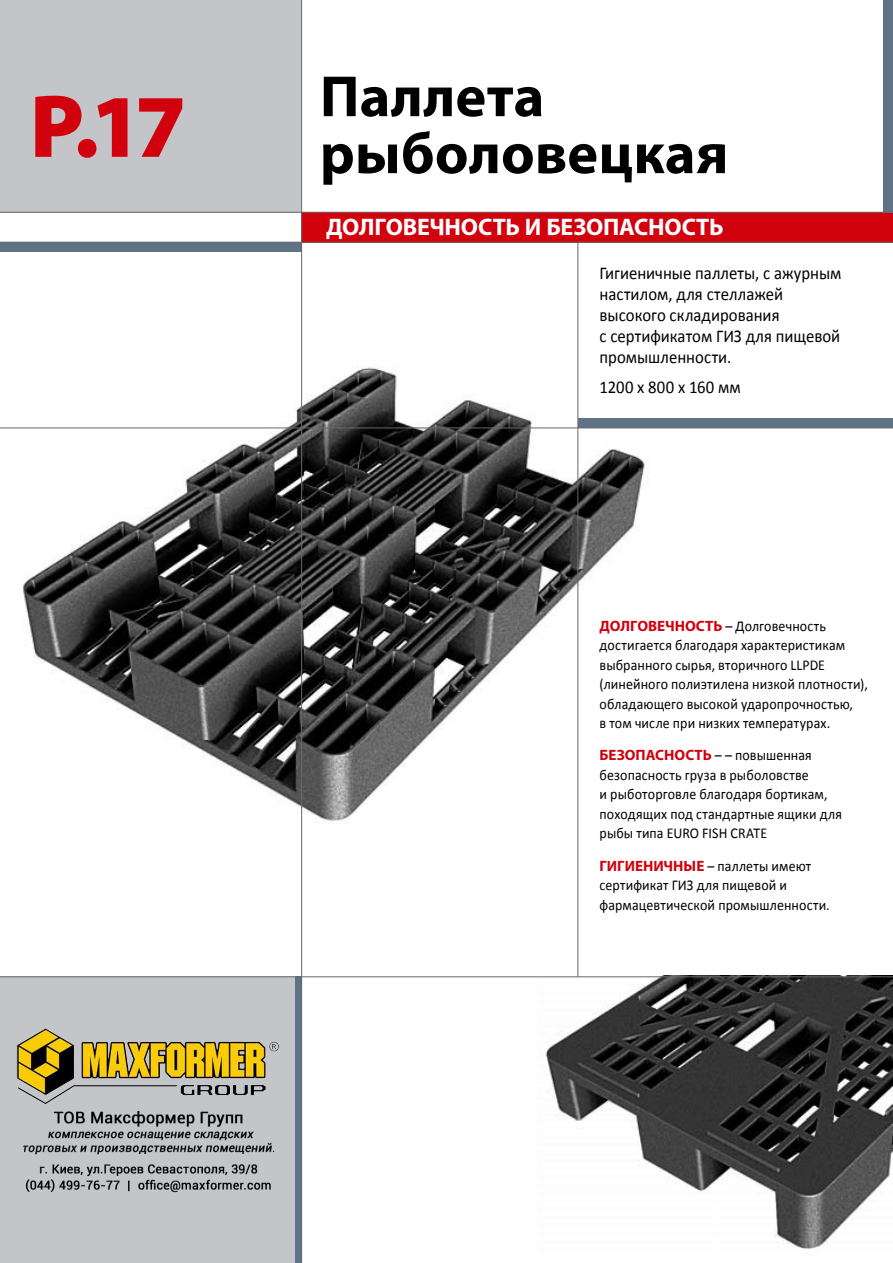
<style>
.page{position:relative;width:893px;height:1263px;background:#fff}
.page>*{position:absolute;margin:0;border:0;box-sizing:border-box;transform-origin:0 0}
.t1{font:900 90px "Myriad Pro";color:#d1010e}
.t2{font:700 58.5px/57px "Myriad Pro";letter-spacing:.005em;color:#000}
.t3{font:700 24px "Myriad Pro";letter-spacing:-.01em;color:#fff}
.t4{font:18px/21px "Calibri";color:#000;scale:.93 1}
.t5{font:15px/19.5px "Calibri";letter-spacing:.01em;color:#000;scale:.93 1}
.t6{font:700 15px "Myriad Pro";color:#d1010e}
.s1{font-family:"Myriad Pro";font-weight:700;color:#d1010e}
.s2{font-family:"Calibri";font-weight:400;color:#000}
</style>
<div class="page">
<div style="left:0;top:977px;width:300px;height:286px;background:#c3c5c8"></div>
<div style="left:295px;top:977px;width:7px;height:286px;background:#5e7386"></div>
<div style="left:0;top:0;width:302px;height:212px;background:#c3c5c8"></div>
<div style="left:302px;top:212px;width:591px;height:30px;background:#d1010e"></div>
<div style="left:0;top:242px;width:302px;height:10px;background:#5e7386"></div>
<div style="left:883px;top:0;width:10px;height:212px;background:#5e7386"></div>
<hr style="left:0;top:242px;width:893px;height:1px;background:#68676c">
<hr style="left:0;top:212px;width:893px;height:1px;background:#68676c">
<img style="left:15px;top:356px;width:669px;height:500px">
<img style="left:538px;top:975px;width:355px;height:275px">
<div style="left:578px;top:418px;width:315px;height:10px;background:#5e7386"></div>
<hr style="left:0;top:427px;width:893px;height:1px;background:#68676c">
<hr style="left:0;top:976px;width:893px;height:1px;background:#68676c">
<hr style="left:577px;top:242px;width:1px;height:735px;background:#68676c">
<hr style="left:301px;top:0;width:1px;height:1263px;background:#68676c">
<img style="left:16px;top:1028px;width:264px;height:165px">
<h1 class="t1" style="left:30px;top:73px;width:158px">P.17</h1>
<h2 class="t2" style="left:320px;top:73px;width:410px">Паллета рыболовецкая</h2>
<h3 class="t3" style="left:326px;top:218px;width:399px">ДОЛГОВЕЧНОСТЬ И БЕЗОПАСНОСТЬ</h3>
<p class="t4" style="left:600px;top:263px;width:262px">Гигиеничные паллеты, с ажурным настилом, для стеллажей высокого складирования<br>с сертификатом ГИЗ для пищевой промышленности.</p>
<p class="t4" style="left:600px;top:376px;width:153px">1200 x 800 x 160 мм</p>
<p class="t5" style="left:600px;top:616px;width:290px"><span class="s1">ДОЛГОВЕЧНОСТЬ</span> – Долговечность достигается благодаря характеристикам выбранного сырья, вторичного LLPDE (линейного полиэтилена низкой плотности), обладающего высокой ударопрочностью,<br>в том числе при низких температурах.</p>
<p class="t6" style="left:600px;top:750px;width:214px">БЕЗОПАСНОСТЬ <span class="s2">– – повышенная</span></p>
<p class="t5" style="left:600px;top:765px;width:262px">безопасность груза в рыболовстве<br>и рыботорговле благодаря бортикам, походящих под стандартные ящики для рыбы типа EURO FISH CRATE</p>
<p class="t5" style="left:600px;top:856px;width:249px"><span class="s1">ГИГИЕНИЧНЫЕ</span> – паллеты имеют сертификат ГИЗ для пищевой и фармацевтической промышленности.</p>
</div>
